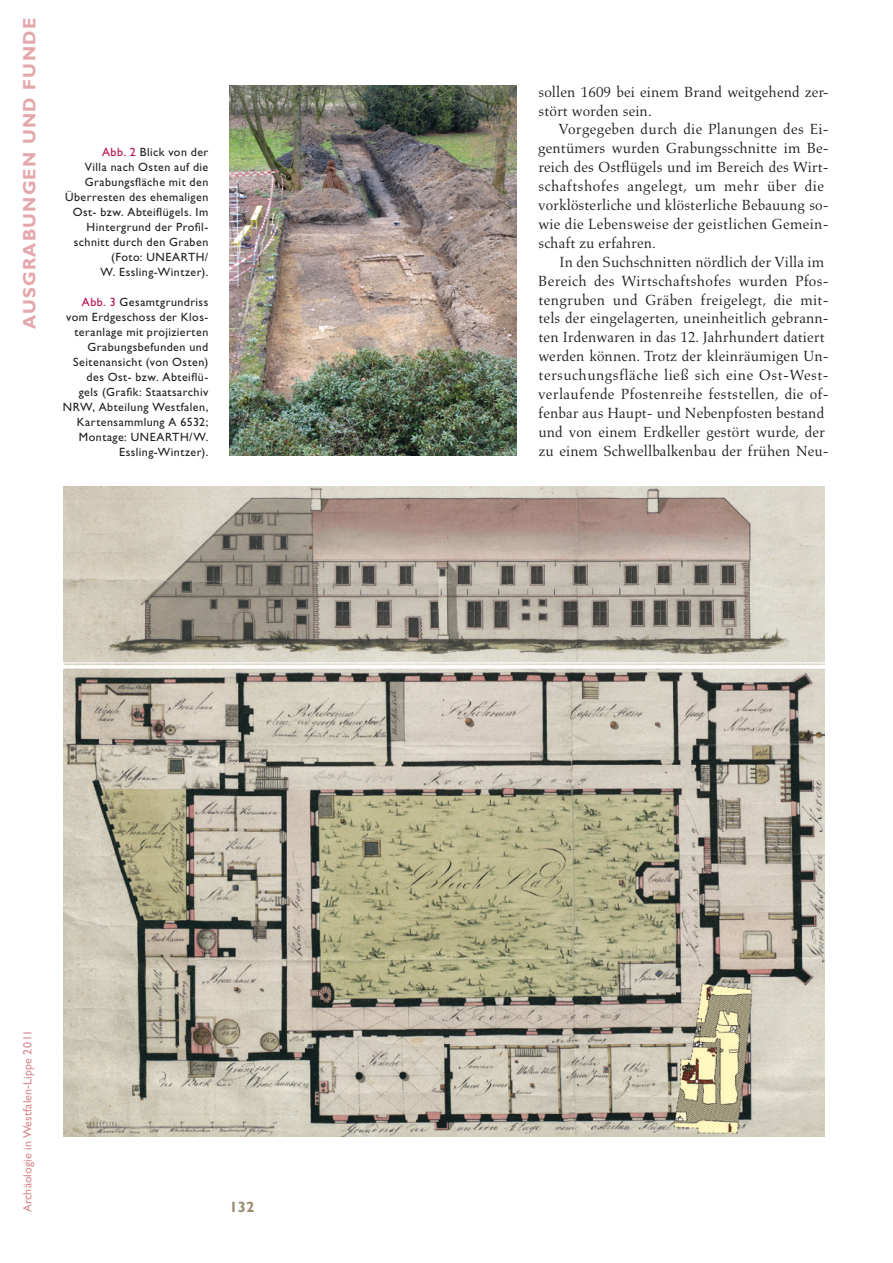
<style>
.page{position:relative;width:893px;height:1263px;background:#fff}
.page>*{position:absolute;margin:0;border:0;box-sizing:border-box;transform-origin:0 0}
.t1{font:700 18px "Gill Sans Std";letter-spacing:.07em;color:#e3a7ac}
.t2{font:15px/18.9px "Aldus LT Std";letter-spacing:.005em;color:#231f20}
.t3{font:15px "Gill Sans Std Bold 16";color:#9c8c6f}
.t4{font:12px/15px "Gill Sans Std 25";letter-spacing:.04em;color:#231f20;text-align:right}
.t5{font:12px "Gill Sans Std";letter-spacing:.01em;color:#d88a93}
.s1{color:#ba0e51}
</style>
<div class="page">
<img style="left:64px;top:486px;width:761px;height:650px">
<img style="left:230px;top:85px;width:287px;height:371px">
<p class="t1" style="left:19px;top:329px;width:312px;rotate:-90deg">AUSGRABUNGEN UND FUNDE</p>
<p class="t4" style="left:65px;top:144px;width:145px"><span class="s1">Abb. 2</span> Blick von der<br>Villa nach Osten auf die<br>Grabungsfläche mit den<br>Überresten des ehemaligen<br>Ost- bzw. Abteiflügels. Im<br>Hintergrund der Profil&shy;schnitt durch den Graben (Foto: UNEARTH/<br>W. Essling-Wintzer).</p>
<p class="t4" style="left:63px;top:294px;width:147px"><span class="s1">Abb. 3</span> Gesamtgrundriss vom Erdgeschoss der Klos&shy;teranlage mit projizierten<br>Grabungsbefunden und<br>Seitenansicht (von Osten) des Ost- bzw. Abteiflü-<br>gels (Grafik: Staatsarchiv<br>NRW, Abteilung Westfalen,<br>Kartensammlung A 6532;<br>Montage: UNEARTH/W.<br>Essling-Wintzer).</p>
<p class="t5" style="left:21px;top:1212px;width:184px;rotate:-90deg">Archäologie in Westfalen-Lippe 2011</p>
<p class="t3" style="left:230px;top:1198px;width:26px">132</p>
<p class="t2" style="left:538px;top:82px;width:292px">sollen 1609 bei einem Brand weitgehend zer&shy;stört worden sein.</p>
<p class="t2" style="left:538px;top:120px;width:292px;text-indent:20px">Vorgegeben durch die Planungen des Ei&shy;gentümers wurden Grabungsschnitte im Be&shy;reich des Ostflügels und im Bereich des Wirt&shy;schaftshofes angelegt, um mehr über die vorklösterliche und klösterliche Bebauung so&shy;wie die Lebensweise der geistlichen Gemein&shy;schaft zu erfahren.</p>
<p class="t2" style="left:538px;top:253px;width:292px;text-indent:21px">In den Suchschnitten nördlich der Villa im Bereich des Wirtschaftshofes wurden Pfos&shy;tengruben und Gräben freigelegt, die mit&shy;tels der eingelagerten, uneinheitlich gebrann&shy;ten Irdenwaren in das 12. Jahrhundert datiert werden können. Trotz der kleinräumigen Un&shy;tersuchungsfläche ließ sich eine Ost-West&shy;verlaufende Pfostenreihe feststellen, die of&shy;fenbar aus Haupt- und Nebenpfosten bestand und von einem Erdkeller gestört wurde, der zu einem Schwellbalkenbau der frühen Neu-</p>
</div>
